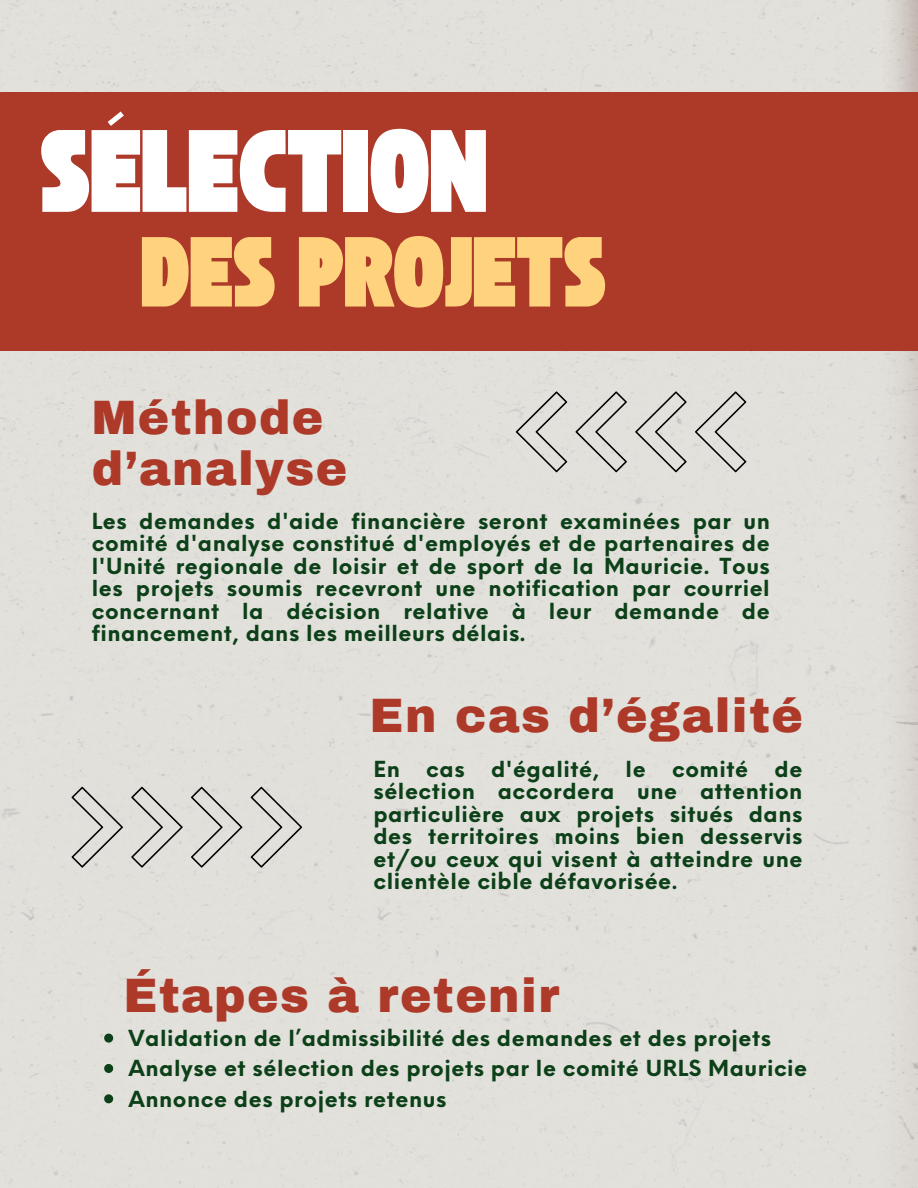
<style>
.page{position:relative;width:918px;height:1188px;background:#fff}
.page>*{position:absolute;margin:0;border:0;box-sizing:border-box;transform-origin:0 0}
.t1{font:81.9px "TAN St Canard Display";color:#fff}
.t2{font:69.45px "TAN St Canard Display";color:#ffd27e}
.t3{font:900 47.25px/50.7px "Archivo";letter-spacing:.03em;color:#ad3929}
.t4{font:700 21.6px/22.5px "Neue Einstellung";letter-spacing:.025em;color:#0c4018;text-align:justify}
</style>
<div class="page">
<div style="left:0;top:92px;width:918px;height:259px;background:#ad3929"></div>
<svg style="left:251px;top:787px;width:51px;height:81px"></svg>
<svg style="left:191px;top:787px;width:51px;height:81px"></svg>
<svg style="left:131px;top:787px;width:52px;height:81px"></svg>
<svg style="left:72px;top:787px;width:51px;height:81px"></svg>
<svg style="left:104px;top:1034px;width:9px;height:9px"></svg>
<svg style="left:104px;top:1064px;width:9px;height:9px"></svg>
<svg style="left:104px;top:1094px;width:9px;height:9px"></svg>
<svg style="left:516px;top:391px;width:51px;height:81px"></svg>
<svg style="left:576px;top:391px;width:51px;height:81px"></svg>
<svg style="left:635px;top:391px;width:52px;height:81px"></svg>
<svg style="left:695px;top:391px;width:51px;height:81px"></svg>
<h1 class="t1" style="left:40px;top:122px;width:449px">SÉLECTION</h1>
<h2 class="t2" style="left:141px;top:230px;width:467px">DES PROJETS</h2>
<h3 class="t3" style="left:92px;top:393px;width:257px">Méthode d’analyse</h3>
<p class="t4" style="left:92px;top:508px;width:680px">Les demandes d'aide financière seront examinées par un comité d'analyse constitué d'employés et de partenaires de l'Unité regionale de loisir et de sport de la Mauricie. Tous les projets soumis recevront une notification par courriel concernant la décision relative à leur demande de financement, dans les meilleurs délais.</p>
<h4 class="t3" style="left:370px;top:691px;width:435px">En cas d’égalité</h4>
<h3 class="t4" style="left:374px;top:756px;width:430px">En cas d'égalité, le comité de sélection accordera une attention particulière aux projets situés dans des territoires moins bien desservis et/ou ceux qui visent à atteindre une clientèle cible défavorisée.</h3>
<p class="t3" style="left:123px;top:971px;width:437px">Étapes à retenir</p>
<h4 class="t4" style="left:129px;top:1025px;width:644px">Validation de l’admissibilité des demandes et des projets</h4>
<p class="t4" style="left:129px;top:1055px;width:680px">Analyse et sélection des projets par le comité URLS Mauricie</p>
<h3 class="t4" style="left:129px;top:1086px;width:319px">Annonce des projets retenus</h3>
</div>
